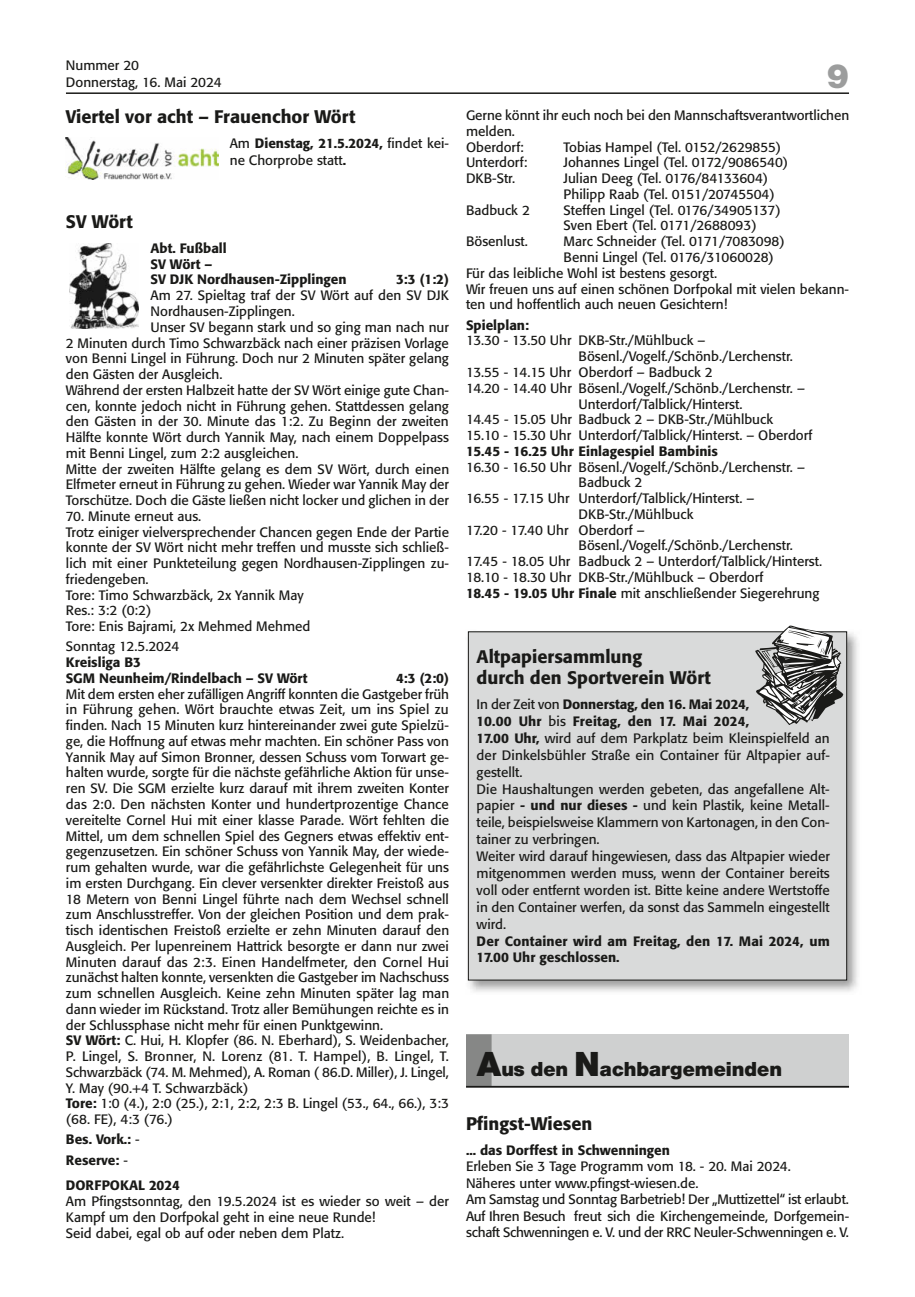
<style>
.page{position:relative;width:915px;height:1297px;background:#fff}
.page>*{position:absolute;margin:0;border:0;box-sizing:border-box;transform-origin:0 0}
.t1{font:900 36px "Nimbus Sans Novus T";color:#9c9d9d}
.t2{font:900 21px "Nimbus Sans Novus T";color:#1a1a18}
.t3{font:500 18px/20.9px "Formata";color:#1a1a18}
.t4{font:13.5px/15.8px "Formata";color:#1a1a18}
.t5{font:500 13.5px/15.8px "Formata";color:#1a1a18}
.s1{font-weight:500}
.s2{font-weight:400}
.s3{font-size:36.15px}
</style>
<div class="page">
<hr style="left:66px;top:92px;width:782px;height:2px;background:#1a1a18">
<img style="left:69px;top:243px;width:69px;height:85px">
<img style="left:66px;top:137px;width:153px;height:42px">
<img style="left:467px;top:631px;width:392px;height:361px">
<div style="left:468px;top:632px;width:378px;height:348px;background:#d9dada"></div>
<svg style="left:754px;top:625px;width:88px;height:100px"></svg>
<div style="left:466px;top:1034px;width:382px;height:52px;background:#cfd0d0"></div>
<div style="left:466px;top:1034px;width:25px;height:52px;background:#868786"></div>
<hr style="left:466px;top:1086px;width:382px;height:2px;background:#1a1a18">
<p class="t4" style="left:66px;top:57px;width:157px;line-height:16.5px">Nummer 20<br>Donnerstag, 16. Mai 2024</p>
<h3 class="t3" style="left:66px;top:107px;width:291px">Viertel vor acht – Frauenchor Wört</h3>
<p class="t4" style="left:230px;top:135px;width:220px;line-height:16.5px">Am <span class="s1">Dienstag, 21.5.2024,</span> findet kei&shy;ne Chorprobe statt<span class="s1">.</span></p>
<h3 class="t3" style="left:66px;top:211px;width:68px">SV Wört</h3>
<p class="t5" style="left:150px;top:240px;width:197px">Abt. Fußball<br>SV Wört –<br>SV DJK Nordhausen-Zipplingen</p>
<p class="t5" style="left:396px;top:272px;width:54px">3:3 (1:2)</p>
<p class="t4" style="left:150px;top:288px;width:300px">Am 27. Spieltag traf der SV Wört auf den SV DJK</p>
<p class="t4" style="left:150px;top:303px;width:146px">Nordhausen-Zipplingen.</p>
<p class="t4" style="left:150px;top:319px;width:300px">Unser SV begann stark und so ging man nach nur</p>
<p class="t4" style="left:66px;top:335px;width:384px">2 Minuten durch Timo Schwarzbäck nach einer präzisen Vorlage</p>
<p class="t4" style="left:66px;top:351px;width:384px">von Benni Lingel in Führung. Doch nur 2 Minuten später gelang</p>
<p class="t4" style="left:66px;top:366px;width:158px">den Gästen der Ausgleich.</p>
<p class="t4" style="left:66px;top:382px;width:384px">Während der ersten Halbzeit hatte der SV Wört einige gute Chan-</p>
<p class="t4" style="left:66px;top:398px;width:384px">cen, konnte jedoch nicht in Führung gehen. Stattdessen gelang</p>
<p class="t4" style="left:66px;top:414px;width:384px">den Gästen in der 30. Minute das 1:2. Zu Beginn der zweiten</p>
<p class="t4" style="left:66px;top:429px;width:384px">Hälfte konnte Wört durch Yannik May, nach einem Doppelpass</p>
<p class="t4" style="left:66px;top:445px;width:234px">mit Benni Lingel, zum 2:2 ausgleichen.</p>
<p class="t4" style="left:66px;top:461px;width:384px">Mitte der zweiten Hälfte gelang es dem SV Wört, durch einen</p>
<p class="t4" style="left:66px;top:477px;width:384px">Elfmeter erneut in Führung zu gehen. Wieder war Yannik May der</p>
<p class="t4" style="left:66px;top:492px;width:384px">Torschütze. Doch die Gäste ließen nicht locker und glichen in der</p>
<p class="t4" style="left:66px;top:508px;width:384px">70. Minute erneut aus.<br>Trotz einiger vielversprechender Chancen gegen Ende der Partie konnte der SV Wört nicht mehr treffen und musste sich schließ&shy;lich mit einer Punkteteilung gegen Nordhausen-Zipplingen zu&shy;friedengeben.<br>Tore: Timo Schwarzbäck, 2x Yannik May<br>Res.: 3:2 (0:2)<br>Tore: Enis Bajrami, 2x Mehmed Mehmed</p>
<p class="t4" style="left:66px;top:639px;width:115px">Sonntag 12.5.2024</p>
<p class="t5" style="left:66px;top:654px;width:243px">Kreisliga B3<br>SGM Neunheim/Rindelbach – SV Wört</p>
<p class="t5" style="left:396px;top:670px;width:54px">4:3 (2:0)</p>
<p class="t4" style="left:66px;top:686px;width:384px">Mit dem ersten eher zufälligen Angriff konnten die Gastgeber früh in Führung gehen. Wört brauchte etwas Zeit, um ins Spiel zu finden. Nach 15 Minuten kurz hintereinander zwei gute Spielzü&shy;ge, die Hoffnung auf etwas mehr machten. Ein schöner Pass von Yannik May auf Simon Bronner, dessen Schuss vom Torwart ge&shy;halten wurde, sorgte für die nächste gefährliche Aktion für unse&shy;ren SV. Die SGM erzielte kurz darauf mit ihrem zweiten Konter das 2:0. Den nächsten Konter und hundertprozentige Chance vereitelte Cornel Hui mit einer klasse Parade. Wört fehlten die Mittel, um dem schnellen Spiel des Gegners etwas effektiv ent&shy;gegenzusetzen. Ein schöner Schuss von Yannik May, der wiede&shy;rum gehalten wurde, war die gefährlichste Gelegenheit für uns im ersten Durchgang. Ein clever versenkter direkter Freistoß aus 18 Metern von Benni Lingel führte nach dem Wechsel schnell zum Anschlusstreffer. Von der gleichen Position und dem prak&shy;tisch identischen Freistoß erzielte er zehn Minuten darauf den Ausgleich. Per lupenreinem Hattrick besorgte er dann nur zwei Minuten darauf das 2:3. Einen Handelfmeter, den Cornel Hui zunächst halten konnte, versenkten die Gastgeber im Nachschuss zum schnellen Ausgleich. Keine zehn Minuten später lag man dann wieder im Rückstand. Trotz aller Bemühungen reichte es in der Schlussphase nicht mehr für einen Punktgewinn.<br><span class="s1">SV Wört:</span> C. Hui, H. Klopfer (86. N. Eberhard), S. Weidenbacher, P. Lingel, S. Bronner, N. Lorenz (81. T. Hampel), B. Lingel, T.<br>Schwarzbäck (74. M. Mehmed), A. Roman ( 86.D. Miller), J. Lingel, Y. May (90.+4 T. Schwarzbäck)<br><span class="s1">Tore:</span> 1:0 (4.), 2:0 (25.), 2:1, 2:2, 2:3 B. Lingel (53., 64., 66.), 3:3 (68. FE), 4:3 (76.)</p>
<p class="t5" style="left:66px;top:1129px;width:75px;line-height:20.2px">Bes. Vork.: <span class="s2">-<br></span>Reserve: <span class="s2">-</span></p>
<p class="t5" style="left:66px;top:1178px;width:115px">DORFPOKAL 2024</p>
<p class="t4" style="left:66px;top:1193px;width:384px">Am Pfingstsonntag, den 19.5.2024 ist es wieder so weit – der<br>Kampf um den Dorfpokal geht in eine neue Runde!<br>Seid dabei, egal ob auf oder neben dem Platz.</p>
<h1 class="t1" style="left:826px;top:55px;width:24px">9</h1>
<p class="t4" style="left:466px;top:108px;width:384px">Gerne könnt ihr euch noch bei den Mannschaftsverantwortlichen melden.<br>Oberdorf:</p>
<p class="t4" style="left:563px;top:139px;width:219px">Tobias Hampel (Tel. 0152/2629855)</p>
<p class="t4" style="left:466px;top:155px;width:63px">Unterdorf:</p>
<p class="t4" style="left:563px;top:155px;width:226px">Johannes Lingel (Tel. 0172/9086540)</p>
<p class="t4" style="left:466px;top:171px;width:51px">DKB-Str.</p>
<p class="t4" style="left:563px;top:171px;width:213px">Julian Deeg (Tel. 0176/84133604)<br>Philipp Raab (Tel. 0151/20745504)</p>
<p class="t4" style="left:466px;top:202px;width:65px">Badbuck 2</p>
<p class="t4" style="left:563px;top:202px;width:218px">Steffen Lingel (Tel. 0176/34905137)<br>Sven Ebert (Tel. 0171/2688093)</p>
<p class="t4" style="left:466px;top:234px;width:63px">Bösenlust.</p>
<p class="t4" style="left:563px;top:234px;width:223px">Marc Schneider (Tel. 0171/7083098)</p>
<p class="t4" style="left:563px;top:249px;width:212px">Benni Lingel (Tel. 0176/31060028)</p>
<p class="t4" style="left:466px;top:265px;width:252px">Für das leibliche Wohl ist bestens gesorgt.</p>
<p class="t4" style="left:466px;top:281px;width:384px">Wir freuen uns auf einen schönen Dorfpokal mit vielen bekann-</p>
<p class="t4" style="left:466px;top:297px;width:263px">ten und hoffentlich auch neuen Gesichtern!</p>
<p class="t5" style="left:466px;top:317px;width:64px">Spielplan:</p>
<p class="t4" style="left:466px;top:333px;width:241px">13.30 - 13.50 Uhr DKB-Str./Mühlbuck –</p>
<p class="t4" style="left:578px;top:349px;width:216px">Bösenl./Vogelf./Schönb./Lerchenstr.</p>
<p class="t4" style="left:466px;top:364px;width:248px">13.55 - 14.15 Uhr Oberdorf – Badbuck 2</p>
<p class="t4" style="left:466px;top:380px;width:340px">14.20 - 14.40 Uhr Bösenl./Vogelf./Schönb./Lerchenstr. –</p>
<p class="t4" style="left:578px;top:396px;width:165px">Unterdorf/Talblick/Hinterst.</p>
<p class="t4" style="left:466px;top:412px;width:308px">14.45 - 15.05 Uhr Badbuck 2 – DKB-Str./Mühlbuck</p>
<p class="t4" style="left:466px;top:427px;width:348px">15.10 - 15.30 Uhr Unterdorf/Talblick/Hinterst. – Oberdorf</p>
<p class="t5" style="left:466px;top:443px;width:253px">15.45 - 16.25 Uhr Einlagespiel Bambinis</p>
<p class="t4" style="left:466px;top:459px;width:340px">16.30 - 16.50 Uhr Bösenl./Vogelf./Schönb./Lerchenstr. –</p>
<p class="t4" style="left:578px;top:475px;width:65px">Badbuck 2</p>
<p class="t4" style="left:466px;top:490px;width:290px">16.55 - 17.15 Uhr Unterdorf/Talblick/Hinterst. –</p>
<p class="t4" style="left:578px;top:506px;width:116px">DKB-Str./Mühlbuck</p>
<p class="t4" style="left:466px;top:522px;width:180px">17.20 - 17.40 Uhr Oberdorf –</p>
<p class="t4" style="left:578px;top:538px;width:216px">Bösenl./Vogelf./Schönb./Lerchenstr.</p>
<p class="t4" style="left:466px;top:553px;width:357px">17.45 - 18.05 Uhr Badbuck 2 – Unterdorf/Talblick/Hinterst.</p>
<p class="t4" style="left:466px;top:569px;width:299px">18.10 - 18.30 Uhr DKB-Str./Mühlbuck – Oberdorf</p>
<p class="t4" style="left:466px;top:586px;width:355px"><span class="s1">18.45 - 19.05 Uhr Finale</span> mit anschließender Siegerehrung</p>
<h3 class="t3" style="left:476px;top:646px;width:235px">Altpapiersammlung<br>durch den Sportverein Wört</h3>
<p class="t4" style="left:476px;top:696px;width:354px;line-height:17px">In der Zeit von <span class="s1">Donnerstag, den 16. Mai 2024,<br>10.00 Uhr</span> bis <span class="s1">Freitag, den 17. Mai 2024,<br>17.00 Uhr,</span> wird auf dem Parkplatz beim Kleinspielfeld an der Dinkelsbühler Straße ein Container für Altpapier auf&shy;gestellt.<br>Die Haushaltungen werden gebeten, das angefallene Alt&shy;papier <span class="s1">- und nur dieses -</span> und kein Plastik, keine Metall&shy;teile, beispielsweise Klammern von Kartonagen, in den Con&shy;tainer zu verbringen.<br>Weiter wird darauf hingewiesen, dass das Altpapier wieder mitgenommen werden muss, wenn der Container bereits voll oder entfernt worden ist. Bitte keine andere Wertstoffe in den Container werfen, da sonst das Sammeln eingestellt wird.</p>
<p class="t5" style="left:476px;top:932px;width:354px;line-height:17px">Der Container wird am Freitag, den 17. Mai 2024, um<br>17.00 Uhr geschlossen.</p>
<h2 class="t2" style="left:476px;top:1056px;width:307px"><span class="s3">A</span>us den <span class="s3">N</span>achbargemeinden</h2>
<h3 class="t3" style="left:466px;top:1113px;width:128px">Pfingst-Wiesen</h3>
<p class="t5" style="left:466px;top:1142px;width:205px">... das Dorffest in Schwenningen</p>
<p class="t4" style="left:466px;top:1158px;width:384px;line-height:16.5px">Erleben Sie 3 Tage Programm vom 18. - 20. Mai 2024.<br>Näheres unter www.pfingst-wiesen.de.<br>Am Samstag und Sonntag Barbetrieb! Der „Muttizettel“ ist erlaubt.<br>Auf Ihren Besuch freut sich die Kirchengemeinde, Dorfgemein&shy;schaft Schwenningen e. V. und der RRC Neuler-Schwenningen e. V.</p>
</div>
